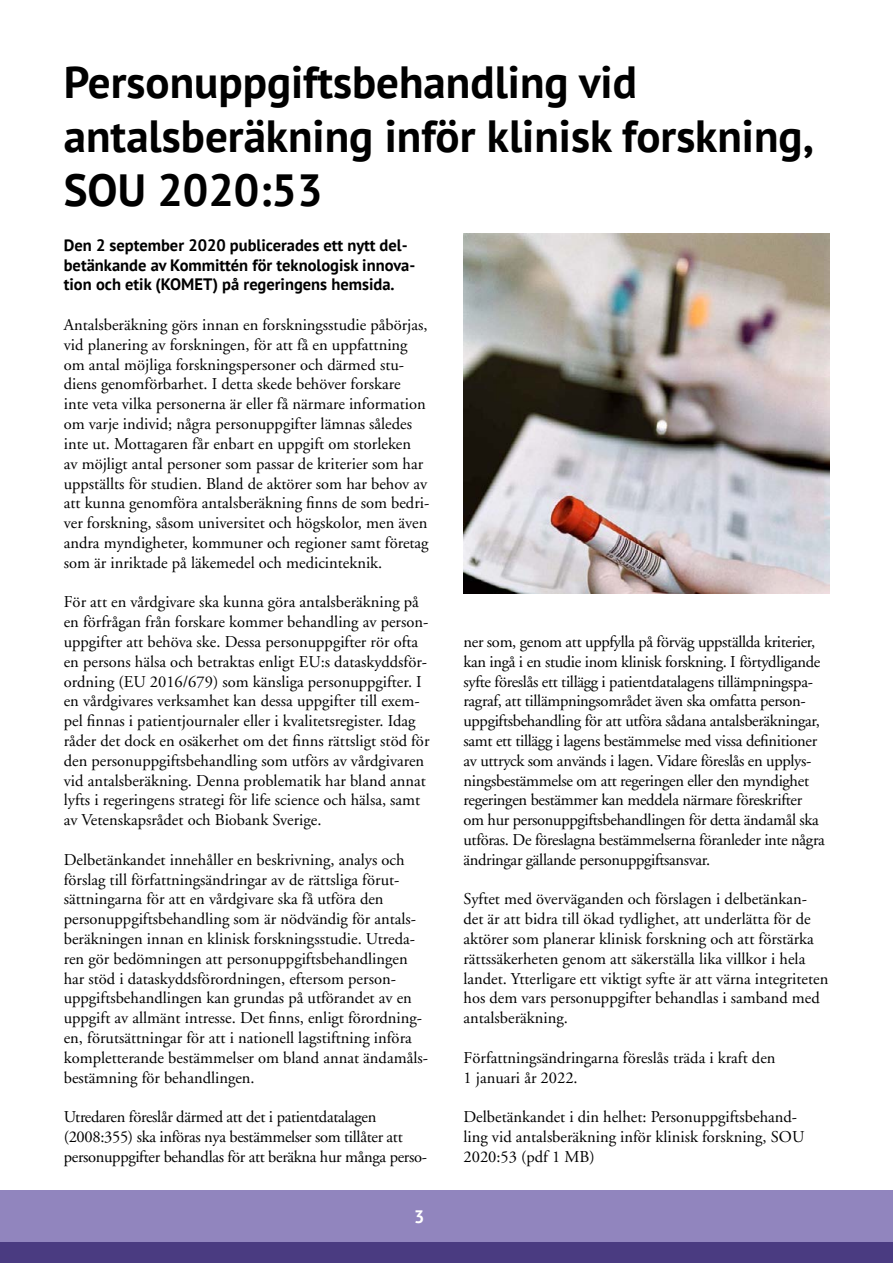
<style>
.page{position:relative;width:893px;height:1263px;background:#fff}
.page>*{position:absolute;margin:0;border:0;box-sizing:border-box;transform-origin:0 0}
.t1{font:700 45px/54px "PT Sans";color:#000}
.t2{font:700 18px "PT Sans";color:#fff}
.t3{font:16.5px/19.8px "Adobe Garamond";color:#000}
.t4{font:16.5px/19.8px "Adobe Garamond";letter-spacing:-.02em;color:#000}
.t5{font:700 16.5px/19.8px "PT Sans";color:#000}
</style>
<div class="page">
<div style="left:0;top:1242px;width:893px;height:21px;background:#4a3b81"></div>
<div style="left:0;top:1191px;width:893px;height:51px;background:#9185be"></div>
<img style="left:463px;top:234px;width:366px;height:359px">
<h1 class="t1" style="left:64px;top:54px;width:751px">Personuppgiftsbehandling vid antalsberäkning inför klinisk forskning,<br>SOU 2020:53</h1>
<p class="t5" style="left:64px;top:235px;width:353px">Den 2 september 2020 publicerades ett nytt del&shy;betänkande av Kommittén för teknologisk innova&shy;tion och etik (KOMET) på regeringens hemsida.</p>
<p class="t3" style="left:64px;top:315px;width:367px">Antalsberäkning görs innan en forskningsstudie påbörjas, vid planering av forskningen, för att få en uppfattning om antal möjliga forskningspersoner och därmed stu&shy;diens genomförbarhet. I detta skede behöver forskare<br>inte veta vilka personerna är eller få närmare information om varje individ; några personuppgifter lämnas således inte ut. Mottagaren får enbart en uppgift om storleken<br>av möjligt antal personer som passar de kriterier som har uppställts för studien. Bland de aktörer som har behov av att kunna genomföra antalsberäkning finns de som bedri&shy;ver forskning, såsom universitet och högskolor, men även andra myndigheter, kommuner och regioner samt företag som är inriktade på läkemedel och medicinteknik.</p>
<p class="t3" style="left:64px;top:593px;width:367px">För att en vårdgivare ska kunna göra antalsberäkning på en förfrågan från forskare kommer behandling av person&shy;uppgifter att behöva ske. Dessa personuppgifter rör ofta en persons hälsa och betraktas enligt EU:s dataskyddsför&shy;ordning (EU 2016/679) som känsliga personuppgifter. I en vårdgivares verksamhet kan dessa uppgifter till exem&shy;pel finnas i patientjournaler eller i kvalitetsregister. Idag råder det dock en osäkerhet om det finns rättsligt stöd för den personuppgiftsbehandling som utförs av vårdgivaren vid antalsberäkning. Denna problematik har bland annat lyfts i regeringens strategi för life science och hälsa, samt av Vetenskapsrådet och Biobank Sverige.</p>
<p class="t3" style="left:64px;top:850px;width:366px">Delbetänkandet innehåller en beskrivning, analys och förslag till författningsändringar av de rättsliga förut&shy;sättningarna för att en vårdgivare ska få utföra den personuppgiftsbehandling som är nödvändig för antals&shy;beräkningen innan en klinisk forskningsstudie. Utreda&shy;ren gör bedömningen att personuppgiftsbehandlingen har stöd i dataskyddsförordningen, eftersom person&shy;uppgiftsbehandlingen kan grundas på utförandet av en uppgift av allmänt intresse. Det finns, enligt förordning&shy;en, förutsättningar för att i nationell lagstiftning införa kompletterande bestämmelser om bland annat ändamåls&shy;bestämning för behandlingen.</p>
<p class="t4" style="left:64px;top:1107px;width:365px">Utredaren föreslår därmed att det i patientdatalagen (2008:355) ska införas nya bestämmelser som tillåter att personuppgifter behandlas för att beräkna hur många perso-</p>
<p class="t4" style="left:463px;top:632px;width:363px">ner som, genom att uppfylla på förväg uppställda kriterier, kan ingå i en studie inom klinisk forskning. I förtydligande syfte föreslås ett tillägg i patientdatalagens tillämpningspa&shy;ragraf, att tillämpningsområdet även ska omfatta person&shy;uppgiftsbehandling för att utföra sådana antalsberäkningar, samt ett tillägg i lagens bestämmelse med vissa definitioner av uttryck som används i lagen. Vidare föreslås en upplys&shy;ningsbestämmelse om att regeringen eller den myndighet regeringen bestämmer kan meddela närmare föreskrifter om hur personuppgiftsbehandlingen för detta ändamål ska utföras. De föreslagna bestämmelserna föranleder inte några ändringar gällande personuppgiftsansvar.</p>
<p class="t3" style="left:463px;top:890px;width:366px">Syftet med överväganden och förslagen i delbetänkan&shy;det är att bidra till ökad tydlighet, att underlätta för de aktörer som planerar klinisk forskning och att förstärka rättssäkerheten genom att säkerställa lika villkor i hela landet. Ytterligare ett viktigt syfte är att värna integriteten hos dem vars personuppgifter behandlas i samband med antalsberäkning.</p>
<p class="t3" style="left:463px;top:1048px;width:314px">Författningsändringarna föreslås träda i kraft den<br>1 januari år 2022.</p>
<p class="t3" style="left:463px;top:1107px;width:342px">Delbetänkandet i din helhet: Personuppgiftsbehand&shy;ling vid antalsberäkning inför klinisk forskning, SOU<br>2020:53 (pdf 1 MB)</p>
<p class="t2" style="left:414px;top:1205px;width:12px">3</p>
</div>
